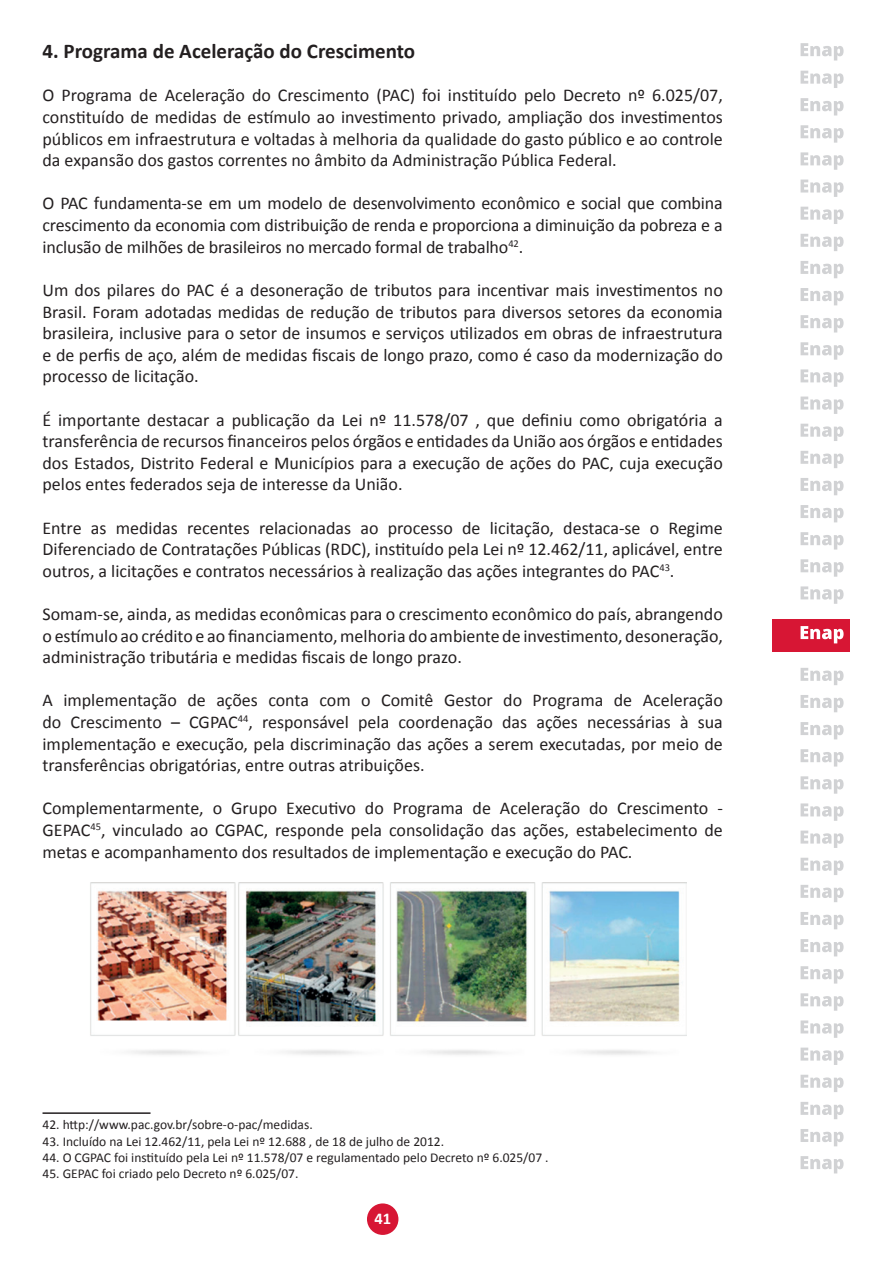
<style>
.page{position:relative;width:893px;height:1263px;background:#fff}
.page>*{position:absolute;margin:0;border:0;box-sizing:border-box;transform-origin:0 0}
.t1{font:700 21px "Calibri";color:#231f20}
.t2{font:18px/21.6px "Calibri";color:#231f20;text-align:justify}
.t3{font:700 16.5px "Calibri";color:#fff}
.t4{font:13.5px "Calibri";color:#231f20}
</style>
<div class="page">
<div style="left:367px;top:1203px;width:31px;height:32px;background:#d71634;border-radius:50%"></div>
<div style="left:772px;top:619px;width:77px;height:32px;background:#d71634"></div>
<svg style="left:801px;top:626px;width:43px;height:17px"></svg>
<svg style="left:801px;top:98px;width:43px;height:17px"></svg>
<svg style="left:801px;top:125px;width:43px;height:18px"></svg>
<svg style="left:801px;top:152px;width:43px;height:18px"></svg>
<svg style="left:801px;top:180px;width:43px;height:17px"></svg>
<svg style="left:801px;top:207px;width:43px;height:17px"></svg>
<svg style="left:801px;top:234px;width:43px;height:17px"></svg>
<svg style="left:801px;top:261px;width:43px;height:17px"></svg>
<svg style="left:801px;top:288px;width:43px;height:17px"></svg>
<svg style="left:801px;top:315px;width:43px;height:17px"></svg>
<svg style="left:801px;top:342px;width:43px;height:18px"></svg>
<svg style="left:801px;top:369px;width:43px;height:18px"></svg>
<svg style="left:801px;top:397px;width:43px;height:17px"></svg>
<svg style="left:801px;top:424px;width:43px;height:17px"></svg>
<svg style="left:801px;top:451px;width:43px;height:17px"></svg>
<svg style="left:801px;top:478px;width:43px;height:17px"></svg>
<svg style="left:801px;top:505px;width:43px;height:17px"></svg>
<svg style="left:801px;top:532px;width:43px;height:17px"></svg>
<svg style="left:801px;top:559px;width:43px;height:18px"></svg>
<svg style="left:801px;top:586px;width:43px;height:18px"></svg>
<svg style="left:801px;top:668px;width:43px;height:17px"></svg>
<svg style="left:801px;top:695px;width:43px;height:17px"></svg>
<svg style="left:801px;top:722px;width:43px;height:17px"></svg>
<svg style="left:801px;top:749px;width:43px;height:17px"></svg>
<svg style="left:801px;top:776px;width:43px;height:18px"></svg>
<svg style="left:801px;top:803px;width:43px;height:18px"></svg>
<svg style="left:801px;top:830px;width:43px;height:18px"></svg>
<svg style="left:801px;top:858px;width:43px;height:17px"></svg>
<svg style="left:801px;top:885px;width:43px;height:17px"></svg>
<svg style="left:801px;top:912px;width:43px;height:17px"></svg>
<svg style="left:801px;top:939px;width:43px;height:17px"></svg>
<svg style="left:801px;top:966px;width:43px;height:17px"></svg>
<svg style="left:801px;top:993px;width:43px;height:18px"></svg>
<svg style="left:801px;top:1020px;width:43px;height:18px"></svg>
<svg style="left:801px;top:1047px;width:43px;height:18px"></svg>
<svg style="left:801px;top:1075px;width:43px;height:17px"></svg>
<svg style="left:801px;top:1102px;width:43px;height:17px"></svg>
<svg style="left:801px;top:1129px;width:43px;height:17px"></svg>
<svg style="left:801px;top:1156px;width:43px;height:17px"></svg>
<svg style="left:801px;top:71px;width:43px;height:17px"></svg>
<svg style="left:801px;top:43px;width:43px;height:18px"></svg>
<img style="left:90px;top:883px;width:596px;height:172px">
<hr style="left:43px;top:1112px;width:108px;height:2px;background:#231f20">
<p class="t1" style="left:43px;top:38px;width:374px">4. Programa de Aceleração do Crescimento</p>
<p class="t2" style="left:43px;top:84px;width:682px">O Programa de Aceleração do Crescimento (PAC) foi instituído pelo Decreto nº 6.025/07, constituído de medidas de estímulo ao investimento privado, ampliação dos investimentos públicos em infraestrutura e voltadas à melhoria da qualidade do gasto público e ao controle da expansão dos gastos correntes no âmbito da Administração Pública Federal.</p>
<p class="t2" style="left:43px;top:192px;width:682px">O PAC fundamenta-se em um modelo de desenvolvimento econômico e social que combina crescimento da economia com distribuição de renda e proporciona a diminuição da pobreza e a inclusão de milhões de brasileiros no mercado formal de trabalho<sup>42</sup>.</p>
<p class="t2" style="left:43px;top:278px;width:682px">Um dos pilares do PAC é a desoneração de tributos para incentivar mais investimentos no Brasil. Foram adotadas medidas de redução de tributos para diversos setores da economia brasileira, inclusive para o setor de insumos e serviços utilizados em obras de infraestrutura e de perfis de aço, além de medidas fiscais de longo prazo, como é caso da modernização do processo de licitação.</p>
<p class="t2" style="left:43px;top:408px;width:682px">É importante destacar a publicação da Lei nº 11.578/07 , que definiu como obrigatória a transferência de recursos financeiros pelos órgãos e entidades da União aos órgãos e entidades dos Estados, Distrito Federal e Municípios para a execução de ações do PAC, cuja execução pelos entes federados seja de interesse da União.</p>
<p class="t2" style="left:43px;top:516px;width:682px">Entre as medidas recentes relacionadas ao processo de licitação, destaca-se o Regime Diferenciado de Contratações Públicas (RDC), instituído pela Lei nº 12.462/11, aplicável, entre outros, a licitações e contratos necessários à realização das ações integrantes do PAC<sup>43</sup>.</p>
<p class="t2" style="left:43px;top:602px;width:682px">Somam-se, ainda, as medidas econômicas para o crescimento econômico do país, abrangendo o estímulo ao crédito e ao financiamento, melhoria do ambiente de investimento, desoneração, administração tributária e medidas fiscais de longo prazo.</p>
<p class="t2" style="left:43px;top:689px;width:682px">A implementação de ações conta com o Comitê Gestor do Programa de Aceleração do Crescimento – CGPAC<sup>44</sup>, responsável pela coordenação das ações necessárias à sua implementação e execução, pela discriminação das ações a serem executadas, por meio de transferências obrigatórias, entre outras atribuições.</p>
<p class="t2" style="left:43px;top:797px;width:682px">Complementarmente, o Grupo Executivo do Programa de Aceleração do Crescimento - GEPAC<sup>45</sup>, vinculado ao CGPAC, responde pela consolidação das ações, estabelecimento de metas e acompanhamento dos resultados de implementação e execução do PAC.</p>
<p class="t4" style="left:43px;top:1116px;width:272px">42. http://www.pac.gov.br/sobre-o-pac/medidas.</p>
<p class="t4" style="left:43px;top:1133px;width:403px">43. Incluído na Lei 12.462/11, pela Lei nº 12.688 , de 18 de julho de 2012.</p>
<p class="t4" style="left:43px;top:1149px;width:508px">44. O CGPAC foi instituído pela Lei nº 11.578/07 e regulamentado pelo Decreto nº 6.025/07 .</p>
<p class="t4" style="left:43px;top:1165px;width:258px">45. GEPAC foi criado pelo Decreto nº 6.025/07.</p>
<p class="t3" style="left:374px;top:1208px;width:18px">41</p>
</div>
